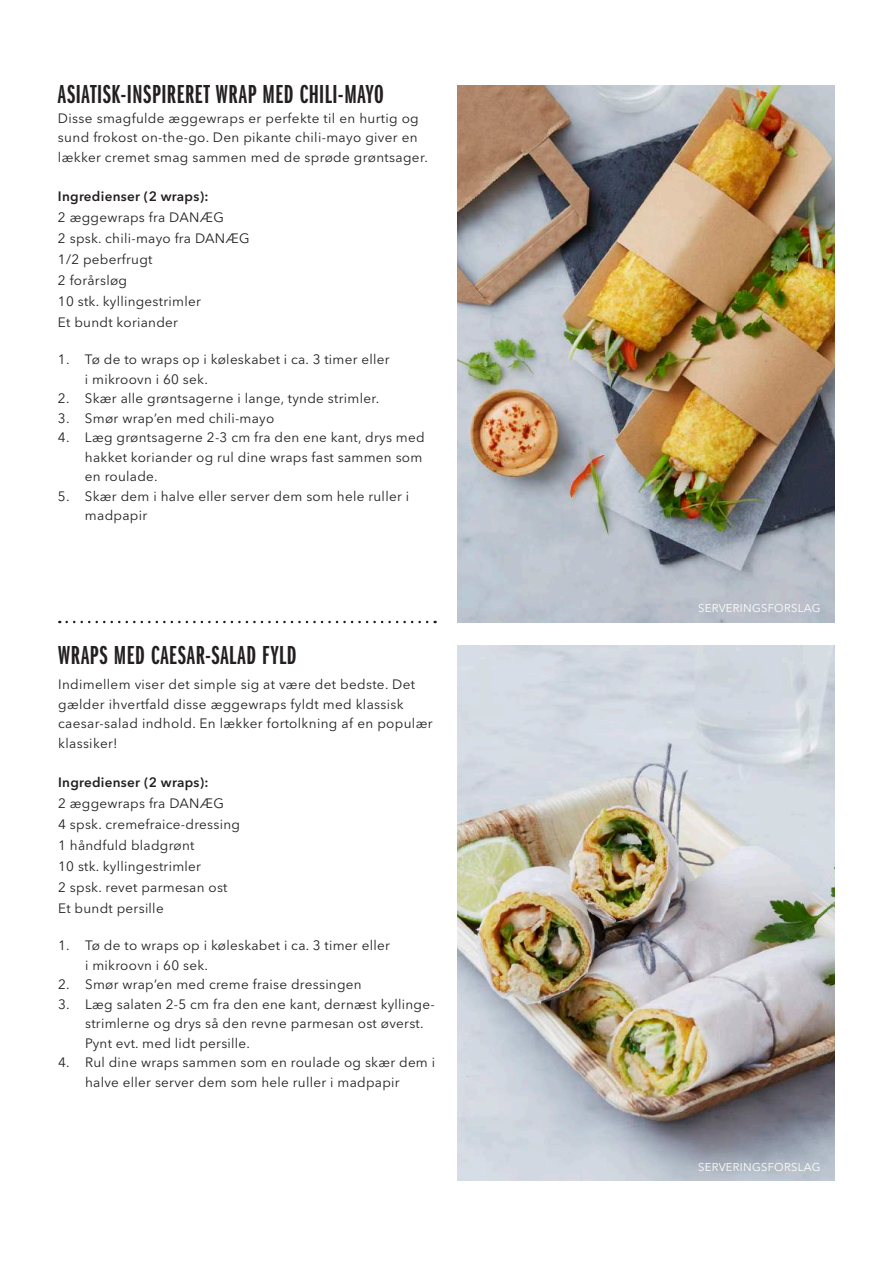
<style>
.page{position:relative;width:893px;height:1263px;background:#fff}
.page>*{position:absolute;margin:0;border:0;box-sizing:border-box;transform-origin:0 0}
.t1{font:27px "Franklin Gothic URW Ext Com D Dem";letter-spacing:.02em;color:#231f20}
.t2{font:13.5px/19.5px "Avenir Next LT Pro";letter-spacing:.02em;color:#231f20}
.t3{font:600 13.5px "Avenir Next LT Pro";letter-spacing:.02em;color:#231f20}
.t4{font:11.25px "Avenir Next LT Pro";letter-spacing:.025em;color:#fff}
</style>
<div class="page">
<img style="left:457px;top:85px;width:378px;height:537px">
<img style="left:457px;top:646px;width:378px;height:535px">
<svg style="left:67px;top:621px;width:369px;height:2px"></svg>
<h1 class="t1" style="left:58px;top:80px;width:327px">ASIATISK-INSPIRERET WRAP MED CHILI-MAYO</h1>
<p class="t2" style="left:58px;top:108px;width:372px">Disse smagfulde æggewraps er perfekte til en hurtig og sund frokost on-the-go. Den pikante chili-mayo giver en lækker cremet smag sammen med de sprøde grøntsager.</p>
<p class="t3" style="left:58px;top:188px;width:152px">Ingredienser (2 wraps):</p>
<p class="t2" style="left:58px;top:207px;width:193px;line-height:21px">2 æggewraps fra DANÆG<br>2 spsk. chili-mayo fra DANÆG<br>1/2 peberfrugt<br>2 forårsløg<br>10 stk. kyllingestrimler<br>Et bundt koriander</p>
<p class="t2" style="left:85px;top:350px;width:306px;text-indent:-27px">1. Tø de to wraps op i køleskabet i ca. 3 timer eller i mikroovn i 60 sek.</p>
<p class="t2" style="left:58px;top:389px;width:323px">2. Skær alle grøntsagerne i lange, tynde strimler.</p>
<p class="t2" style="left:58px;top:408px;width:218px">3. Smør wrap’en med chili-mayo</p>
<p class="t2" style="left:85px;top:428px;width:341px;text-indent:-27px">4. Læg grøntsagerne 2-3 cm fra den ene kant, drys med hakket koriander og rul dine wraps fast sammen som en roulade.</p>
<p class="t2" style="left:85px;top:486px;width:326px;text-indent:-27px">5. Skær dem i halve eller server dem som hele ruller i madpapir</p>
<h1 class="t1" style="left:58px;top:640px;width:240px">WRAPS MED CAESAR-SALAD FYLD</h1>
<p class="t2" style="left:58px;top:675px;width:376px">Indimellem viser det simple sig at være det bedste. Det gælder ihvertfald disse æggewraps fyldt med klassisk caesar-salad indhold. En lækker fortolkning af en populær klassiker!</p>
<p class="t3" style="left:58px;top:774px;width:152px">Ingredienser (2 wraps):</p>
<p class="t2" style="left:58px;top:792px;width:183px;line-height:21px">2 æggewraps fra DANÆG<br>4 spsk. cremefraice-dressing<br>1 håndfuld bladgrønt<br>10 stk. kyllingestrimler<br>2 spsk. revet parmesan ost<br>Et bundt persille</p>
<p class="t2" style="left:85px;top:936px;width:306px;text-indent:-27px">1. Tø de to wraps op i køleskabet i ca. 3 timer eller i mikroovn i 60 sek.</p>
<p class="t2" style="left:58px;top:975px;width:305px">2. Smør wrap’en med creme fraise dressingen</p>
<p class="t2" style="left:85px;top:994px;width:351px;text-indent:-27px">3. Læg salaten 2-5 cm fra den ene kant, dernæst kyllinge&shy;strimlerne og drys så den revne parmesan ost øverst.<br>Pynt evt. med lidt persille.</p>
<p class="t2" style="left:85px;top:1053px;width:352px;text-indent:-27px">4. Rul dine wraps sammen som en roulade og skær dem i halve eller server dem som hele ruller i madpapir</p>
<p class="t4" style="left:698px;top:602px;width:124px">SERVERINGSFORSLAG</p>
<p class="t4" style="left:698px;top:1160px;width:124px">SERVERINGSFORSLAG</p>
</div>
